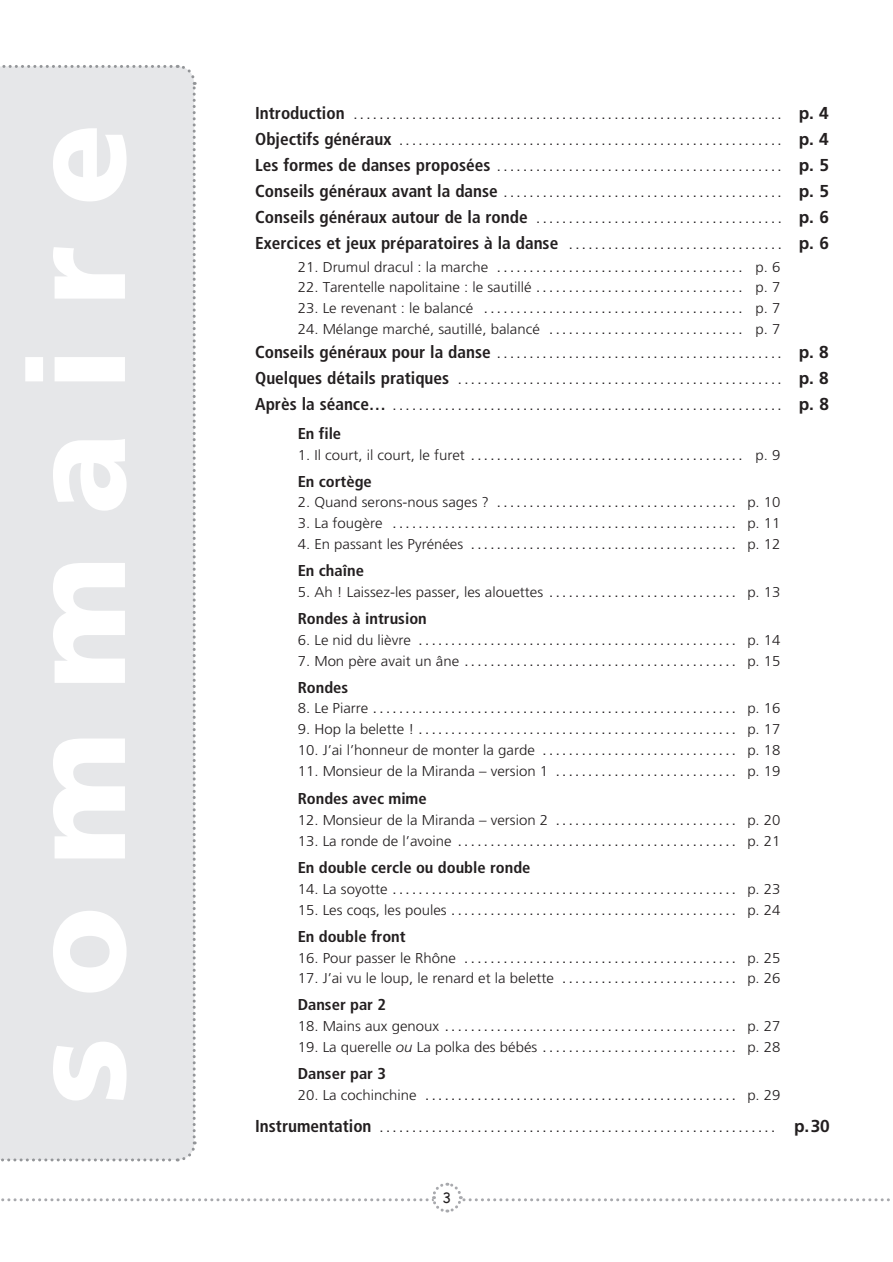
<style>
.page{position:relative;width:893px;height:1262px;background:#fff}
.page>*{position:absolute;margin:0;border:0;box-sizing:border-box;transform-origin:0 0}
.t1{font:900 135px "Frutiger LT Std";letter-spacing:.3em;color:#fff}
.t2{font:300 17.25px/25.8px "Frutiger LT Std";color:#231f20;text-align:justify}
.t3{font:700 condensed 15.75px "Frutiger LT Std";color:#231f20;scale:1.05 1}
.t4{font:300 14.25px "Frutiger LT Std";color:#231f20;scale:1.05 1}
.t5{font:14.25px "Comic Sans MS";color:#231f20}
.s1{font-weight:700;font-stretch:condensed}
.s2{font-weight:700}
.s3{font-size:14.25px}
.s4{font-size:17.25px}
.s5{font-style:italic}
</style>
<div class="page">
<svg style="left:1px;top:1182px;width:889px;height:31px"></svg>
<div style="left:1px;top:65px;width:196px;height:1097px;background:#e6e7e9"></div>
<h1 class="t1" style="left:-4px;top:1104px;width:983px;rotate:-90deg">sommaire</h1>
<p class="t2" style="left:255px;top:101px;width:575px"><span class="s1">Introduction</span> .................................................................. <span class="s2">p. 4<br></span><span class="s1">Objectifs généraux</span> ........................................................... <span class="s2">p. 4<br></span><span class="s1">Les formes de danses proposées</span> ............................................ <span class="s2">p. 5<br></span><span class="s1">Conseils généraux avant la danse</span> ........................................... <span class="s2">p. 5<br></span><span class="s1">Conseils généraux autour de la ronde</span> ...................................... <span class="s2">p. 6<br></span><span class="s1">Exercices et jeux préparatoires à la danse</span> ................................. <span class="s2">p. 6</span></p>
<p class="t2" style="left:297px;top:253px;width:484px"><span class="s3">21. Drumul dracul : la marche</span> ...................................... <span class="s3">p. 6</span></p>
<p class="t4" style="left:297px;top:279px;width:461px">22. Tarentelle napolitaine : le sautillé <span class="s4">................................</span> p. 7</p>
<p class="t2" style="left:297px;top:294px;width:484px"><span class="s3">23. Le revenant : le balancé</span> ........................................ <span class="s3">p. 7</span></p>
<p class="t4" style="left:297px;top:321px;width:461px">24. Mélange marché, sautillé, balancé <span class="s4">..............................</span> p. 7</p>
<p class="t2" style="left:255px;top:339px;width:575px"><span class="s1">Conseils généraux pour la danse</span> ............................................ <span class="s2">p. 8<br></span><span class="s1">Quelques détails pratiques</span> .................................................. <span class="s2">p. 8<br></span><span class="s1">Après la séance…</span> ............................................................ <span class="s2">p. 8</span></p>
<p class="t3" style="left:297px;top:424px;width:43px">En file</p>
<p class="t2" style="left:297px;top:441px;width:484px"><span class="s3">1. Il court, il court, le furet</span> .......................................... <span class="s3">p. 9</span></p>
<p class="t3" style="left:297px;top:472px;width:72px">En cortège</p>
<p class="t2" style="left:297px;top:489px;width:484px"><span class="s3">2. Quand serons-nous sages ?</span> ..................................... <span class="s3">p. 10</span></p>
<p class="t2" style="left:297px;top:509px;width:484px"><span class="s3">3. La fougère</span> ..................................................... <span class="s3">p. 11</span></p>
<p class="t2" style="left:297px;top:530px;width:484px"><span class="s3">4. En passant les Pyrénées</span> ......................................... <span class="s3">p. 12</span></p>
<p class="t3" style="left:297px;top:561px;width:65px">En chaîne</p>
<p class="t4" style="left:297px;top:584px;width:461px">5. Ah ! Laissez-les passer, les alouettes <span class="s4">.............................</span> p. 13</p>
<p class="t3" style="left:297px;top:609px;width:124px">Rondes à intrusion</p>
<p class="t2" style="left:297px;top:626px;width:484px"><span class="s3">6. Le nid du lièvre</span> ................................................. <span class="s3">p. 14</span></p>
<p class="t2" style="left:297px;top:647px;width:484px"><span class="s3">7. Mon père avait un âne</span> .......................................... <span class="s3">p. 15</span></p>
<p class="t3" style="left:297px;top:678px;width:50px">Rondes</p>
<p class="t2" style="left:297px;top:695px;width:484px"><span class="s3">8. Le Piarre</span> ........................................................ <span class="s3">p. 16</span></p>
<p class="t2" style="left:297px;top:715px;width:484px"><span class="s3">9. Hop la belette !</span> ................................................. <span class="s3">p. 17</span></p>
<p class="t4" style="left:297px;top:742px;width:461px">10. J’ai l’honneur de monter la garde <span class="s4">..............................</span> p. 18</p>
<p class="t4" style="left:297px;top:762px;width:461px">11. Monsieur de la Miranda – version 1 <span class="s4">............................</span> p. 19</p>
<p class="t3" style="left:297px;top:789px;width:124px">Rondes avec mime</p>
<p class="t4" style="left:297px;top:812px;width:461px">12. Monsieur de la Miranda – version 2 <span class="s4">............................</span> p. 20</p>
<p class="t2" style="left:297px;top:827px;width:484px"><span class="s3">13. La ronde de l’avoine</span> ........................................... <span class="s3">p. 21</span></p>
<p class="t3" style="left:297px;top:858px;width:223px">En double cercle ou double ronde</p>
<p class="t2" style="left:297px;top:875px;width:484px"><span class="s3">14. La soyotte</span> ..................................................... <span class="s3">p. 23</span></p>
<p class="t2" style="left:297px;top:896px;width:484px"><span class="s3">15. Les coqs, les poules</span> ............................................ <span class="s3">p. 24</span></p>
<p class="t3" style="left:297px;top:926px;width:104px">En double front</p>
<p class="t2" style="left:297px;top:943px;width:484px"><span class="s3">16. Pour passer le Rhône</span> .......................................... <span class="s3">p. 25</span></p>
<p class="t4" style="left:297px;top:970px;width:461px">17. J’ai vu le loup, le renard et la belette <span class="s4">...........................</span> p. 26</p>
<p class="t3" style="left:297px;top:995px;width:86px">Danser par 2</p>
<p class="t2" style="left:297px;top:1012px;width:484px"><span class="s3">18. Mains aux genoux</span> ............................................. <span class="s3">p. 27</span></p>
<p class="t4" style="left:297px;top:1038px;width:461px">19. La querelle <span class="s5">ou</span> La polka des bébés <span class="s4">..............................</span> p. 28</p>
<p class="t3" style="left:297px;top:1064px;width:86px">Danser par 3</p>
<p class="t2" style="left:255px;top:1077px;width:576px;line-height:32.2px;text-align:center"><span class="s3">20. La cochinchine</span> ................................................ <span class="s3">p. 29<br></span><span class="s1">Instrumentation</span> ............................................................. <span class="s2">p. 30</span></p>
<p class="t5" style="left:442px;top:1186px;width:10px">3</p>
</div>
